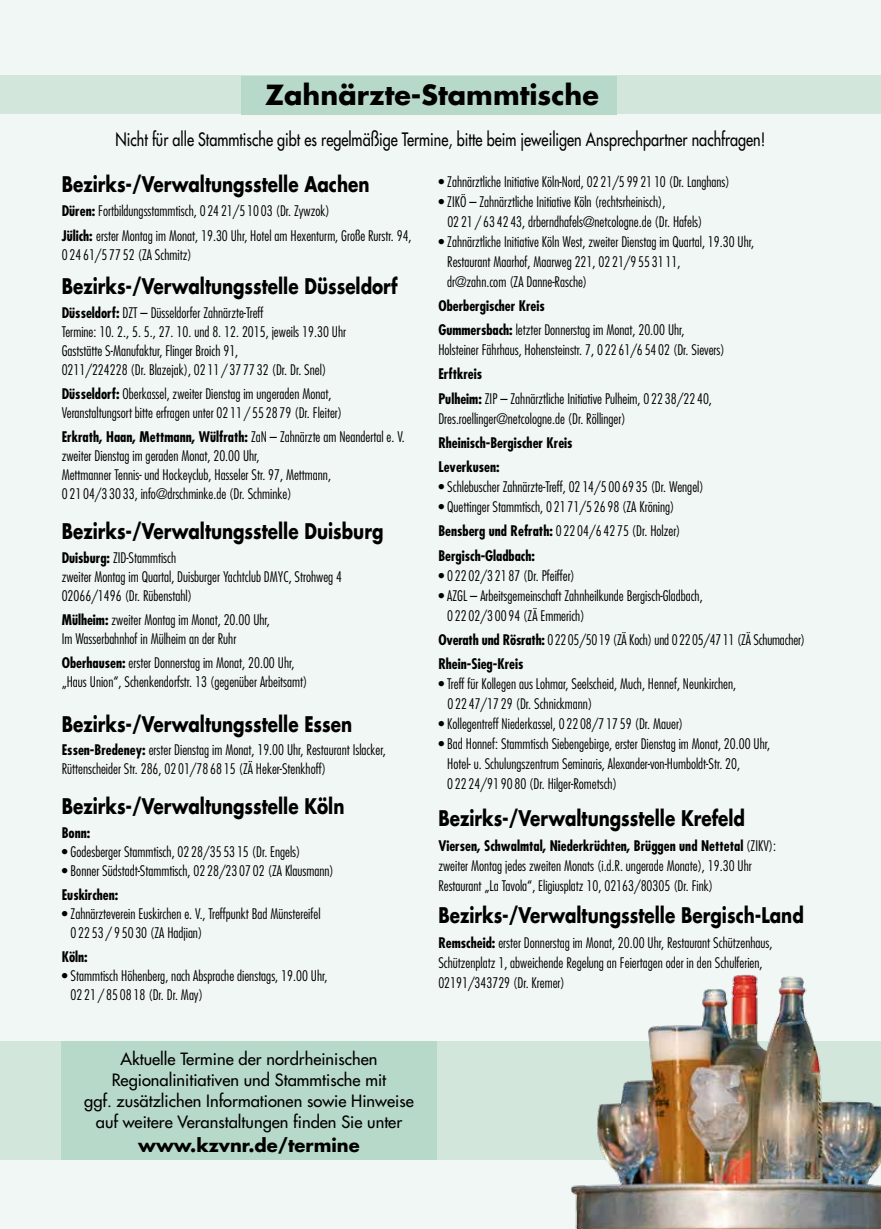
<style>
.page{position:relative;width:881px;height:1229px;background:#fff}
.page>*{position:absolute;margin:0;border:0;box-sizing:border-box;transform-origin:0 0}
.t1{font:700 27px "Futura LT";color:#000}
.t2{font:700 21px "Futura LT";color:#000;scale:.8 1}
.t3{font:500 18px "Futura CE";color:#000;scale:.8 1}
.t4{font:700 18px "Futura LT";color:#000}
.t5{font:500 16.5px/21px "Futura CE";color:#000;text-align:center}
.t6{font:300 condensed 14.25px/19px "Futura LT";color:#000}
.t7{font:700 condensed 14.25px "Futura LT";color:#000}
.s1{font-weight:700}
</style>
<div class="page">
<div style="left:0;top:0;width:880px;height:1229px;background:#f1f7f4"></div>
<div style="left:0;top:76px;width:880px;height:38px;background:#d2e6dc"></div>
<div style="left:242px;top:76px;width:374px;height:38px;background:#b7d9c9"></div>
<div style="left:0;top:1041px;width:880px;height:118px;background:#d2e6dc"></div>
<div style="left:62px;top:1041px;width:374px;height:118px;background:#b7d9c9"></div>
<img style="left:438px;top:974px;width:442px;height:255px">
<p class="t1" style="left:265px;top:77px;width:335px">Zahnärzte-Stammtische</p>
<p class="t3" style="left:115px;top:126px;width:813px">Nicht für alle Stammtische gibt es regelmäßige Termine, bitte beim jeweiligen Ansprechpartner nachfragen!</p>
<p class="t6" style="left:438px;top:172px;width:293px">• Zahnärztliche Initiative Köln-Nord, 02 21/5 99 21 10 (Dr. Langhans)</p>
<p class="t6" style="left:447px;top:191px;width:256px;line-height:20px;text-indent:-9px">• ZIKÖ – Zahnärztliche Initiative Köln (rechtsrheinisch),<br>02 21 / 63 42 43, drberndhafels@netcologne.de (Dr. Hafels)</p>
<p class="t6" style="left:447px;top:231px;width:308px;line-height:20px;text-indent:-9px">• Zahnärztliche Initiative Köln West, zweiter Dienstag im Quartal, 19.30 Uhr,<br>Restaurant Maarhof, Maarweg 221, 02 21/9 55 31 11,<br>dr@zahn.com (ZA Danne-Rasche)</p>
<p class="t6" style="left:438px;top:293px;width:247px;line-height:24.3px"><span class="s1">Oberbergischer Kreis<br>Gummersbach:</span> letzter Donnerstag im Monat, 20.00 Uhr,</p>
<p class="t6" style="left:438px;top:338px;width:288px;line-height:24.3px">Holsteiner Fährhaus, Hohensteinstr. 7, 0 22 61/6 54 02 (Dr. Sievers)<br><span class="s1">Erftkreis<br>Pulheim:</span> ZIP – Zahnärztliche Initiative Pulheim, 0 22 38/22 40,</p>
<p class="t6" style="left:438px;top:406px;width:189px;line-height:24.3px">Dres.roellinger@netcologne.de (Dr. Röllinger)<br><span class="s1">Rheinisch-Bergischer Kreis<br>Leverkusen:</span></p>
<p class="t6" style="left:438px;top:477px;width:267px">• Schlebuscher Zahnärzte-Treff, 02 14/5 00 69 35 (Dr. Wengel)</p>
<p class="t6" style="left:438px;top:495px;width:244px;line-height:24.3px">• Quettinger Stammtisch, 0 21 71/5 26 98 (ZA Kröning)<br><span class="s1">Bensberg und Refrath:</span> 0 22 04/6 42 75 (Dr. Holzer)<br><span class="s1">Bergisch-Gladbach:</span></p>
<p class="t6" style="left:438px;top:566px;width:138px">• 0 22 02/3 21 87 (Dr. Pfeiffer)</p>
<p class="t6" style="left:447px;top:585px;width:257px;line-height:20px;text-indent:-9px">• AZGL – Arbeitsgemeinschaft Zahnheilkunde Bergisch-Gladbach,<br>0 22 02/3 00 94 (ZÄ Emmerich)</p>
<p class="t6" style="left:438px;top:627px;width:368px;line-height:24.3px"><span class="s1">Overath und Rösrath:</span> 02205/5019 (ZÄ Koch) und 02205/4711 (ZÄ Schumacher)<br><span class="s1">Rhein-Sieg-Kreis</span></p>
<p class="t6" style="left:447px;top:674px;width:290px;line-height:20px;text-indent:-9px">• Treff für Kollegen aus Lohmar, Seelscheid, Much, Hennef, Neunkirchen,<br>0 22 47/17 29 (Dr. Schnickmann)</p>
<p class="t6" style="left:438px;top:714px;width:246px">• Kollegentreff Niederkassel, 0 22 08/7 17 59 (Dr. Mauer)</p>
<p class="t6" style="left:447px;top:734px;width:324px;line-height:20px;text-indent:-9px">• Bad Honnef: Stammtisch Siebengebirge, erster Dienstag im Monat, 20.00 Uhr,<br>Hotel- u. Schulungszentrum Seminaris, Alexander-von-Humboldt-Str. 20,<br>0 22 24/91 90 80 (Dr. Hilger-Rometsch)</p>
<p class="t2" style="left:438px;top:804px;width:384px">Bezirks-/Verwaltungsstelle Krefeld</p>
<p class="t6" style="left:438px;top:835px;width:339px;line-height:20px"><span class="s1">Viersen, Schwalmtal, Niederkrüchten, Brüggen und Nettetal</span> (ZIKV): zweiter Montag jedes zweiten Monats (i.d.R. ungerade Monate), 19.30 Uhr<br>Restaurant „La Tavola“, Eligiusplatz 10, 02163/80305 (Dr. Fink)</p>
<p class="t2" style="left:438px;top:901px;width:458px">Bezirks-/Verwaltungsstelle Bergisch-Land</p>
<p class="t6" style="left:438px;top:932px;width:335px;line-height:20px"><span class="s1">Remscheid:</span> erster Donnerstag im Monat, 20.00 Uhr, Restaurant Schützenhaus,<br>Schützenplatz 1, abweichende Regelung an Feiertagen oder in den Schulferien,<br>02191/343729 (Dr. Kremer)</p>
<p class="t2" style="left:62px;top:170px;width:386px">Bezirks-/Verwaltungsstelle Aachen</p>
<p class="t6" style="left:62px;top:199px;width:351px;line-height:24.3px"><span class="s1">Düren:</span> Fortbildungsstammtisch, 0 24 21/5 10 03 (Dr. Zywzok)<br><span class="s1">Jülich:</span> erster Montag im Monat, 19.30 Uhr, Hotel am Hexenturm, Große Rurstr. 94,</p>
<p class="t6" style="left:62px;top:245px;width:131px">0 24 61/5 77 52 (ZA Schmitz)</p>
<p class="t2" style="left:62px;top:272px;width:421px">Bezirks-/Verwaltungsstelle Düsseldorf</p>
<p class="t6" style="left:62px;top:303px;width:286px"><span class="s1">Düsseldorf:</span> DZT – Düsseldorfer Zahnärzte-Treff<br>Termine: 10. 2., 5. 5., 27. 10. und 8. 12. 2015, jeweils 19.30 Uhr Gaststätte S-Manufaktur, Flinger Broich 91,<br>0211/224228 (Dr. Blazejak), 02 11 / 37 77 32 (Dr. Dr. Snel)</p>
<p class="t6" style="left:62px;top:384px;width:282px"><span class="s1">Düsseldorf:</span> Oberkassel, zweiter Dienstag im ungeraden Monat,<br>Veranstaltungsort bitte erfragen unter 02 11 / 55 28 79 (Dr. Fleiter)</p>
<p class="t6" style="left:62px;top:428px;width:344px"><span class="s1">Erkrath, Haan, Mettmann, Wülfrath:</span> ZaN – Zahnärzte am Neandertal e. V. zweiter Dienstag im geraden Monat, 20.00 Uhr,<br>Mettmanner Tennis- und Hockeyclub, Hasseler Str. 97, Mettmann,<br>0 21 04/3 30 33, info@drschminke.de (Dr. Schminke)</p>
<p class="t2" style="left:62px;top:517px;width:404px">Bezirks-/Verwaltungsstelle Duisburg</p>
<p class="t6" style="left:62px;top:548px;width:282px"><span class="s1">Duisburg:</span> ZID-Stammtisch<br>zweiter Montag im Quartal, Duisburger Yachtclub DMYC, Strohweg 4<br>02066/1496 (Dr. Rübenstahl)</p>
<p class="t6" style="left:62px;top:610px;width:209px"><span class="s1">Mülheim:</span> zweiter Montag im Monat, 20.00 Uhr,<br>Im Wasserbahnhof in Mülheim an der Ruhr</p>
<p class="t6" style="left:62px;top:654px;width:247px"><span class="s1">Oberhausen:</span> erster Donnerstag im Monat, 20.00 Uhr, „Haus Union“, Schenkendorfstr. 13 (gegenüber Arbeitsamt)</p>
<p class="t2" style="left:62px;top:710px;width:364px">Bezirks-/Verwaltungsstelle Essen</p>
<p class="t6" style="left:62px;top:741px;width:325px"><span class="s1">Essen-Bredeney:</span> erster Dienstag im Monat, 19.00 Uhr, Restaurant Islacker,<br>Rüttenscheider Str. 286, 02 01/78 68 15 (ZÄ Heker-Stenkhoff)</p>
<p class="t2" style="left:62px;top:792px;width:355px">Bezirks-/Verwaltungsstelle Köln</p>
<p class="t7" style="left:62px;top:824px;width:30px">Bonn:</p>
<p class="t6" style="left:62px;top:842px;width:240px">• Godesberger Stammtisch, 02 28/35 53 15 (Dr. Engels)</p>
<p class="t6" style="left:62px;top:858px;width:273px;line-height:24.3px">• Bonner Südstadt-Stammtisch, 02 28/23 07 02 (ZA Klausmann)<br><span class="s1">Euskirchen:</span></p>
<p class="t6" style="left:71px;top:904px;width:251px;text-indent:-9px">• Zahnärzteverein Euskirchen e. V., Treffpunkt Bad Münstereifel<br>0 22 53 / 9 50 30 (ZA Hadjian)</p>
<p class="t7" style="left:62px;top:948px;width:28px">Köln:</p>
<p class="t6" style="left:71px;top:966px;width:258px;text-indent:-9px">• Stammtisch Höhenberg, nach Absprache dienstags, 19.00 Uhr,<br>02 21 / 85 08 18 (Dr. Dr. May)</p>
<p class="t5" style="left:84px;top:1048px;width:331px">Aktuelle Termine der nordrheinischen Regionalinitiativen und Stammtische mit<br>ggf. zusätzlichen Informationen sowie Hinweise auf weitere Veranstaltungen finden Sie unter</p>
<p class="t4" style="left:138px;top:1133px;width:223px">www.kzvnr.de/termine</p>
</div>
